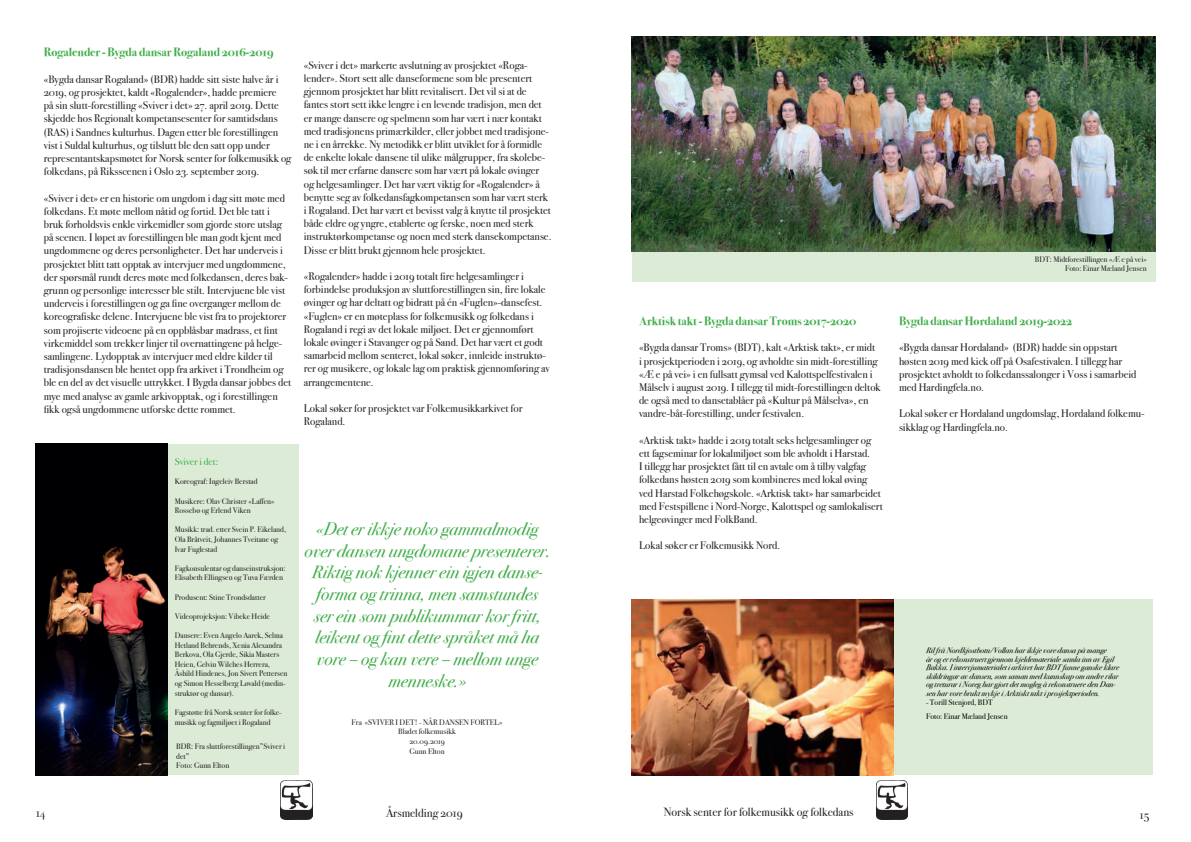
<style>
.page{position:relative;width:1191px;height:842px;background:#fff}
.page>*{position:absolute;margin:0;border:0;box-sizing:border-box;transform-origin:0 0}
.t1{font:italic 18px/21.6px "Bodoni Svty Two OSITCTT";color:#40ae49;text-align:center}
.t2{font:700 12px "Bodoni Svty Two OSITCTT";color:#40ae49}
.t3{font:12px "Bodoni Svty Two OSITCTT";color:#231f20}
.t4{font:11px/13.2px "Bodoni Svty Two OSITCTT";color:#231f20}
.t5{font:10px "Bodoni Svty Two OSITCTT";color:#40ae49}
.t6{font:8px/9.6px "Bodoni Svty Two OSITCTT";color:#231f20}
.t7{font:italic 8px/8.6px "Bodoni Svty Two OSITCTT";color:#000001}
.t8{font:8px/14.3px "Bodoni Svty Two OSITCTT";color:#000001}
.s1{font-style:italic}
</style>
<div class="page">
<img style="left:876px;top:780px;width:31px;height:39px">
<img style="left:281px;top:780px;width:31px;height:39px">
<div style="left:632px;top:251px;width:523px;height:31px;background:#dcebd6"></div>
<div style="left:166px;top:444px;width:133px;height:321px;background:#dcebd6"></div>
<div style="left:168px;top:741px;width:131px;height:34px;background:#dcebd6"></div>
<img style="left:632px;top:36px;width:523px;height:215px">
<img style="left:35px;top:444px;width:133px;height:331px">
<div style="left:892px;top:599px;width:261px;height:176px;background:#dcebd6"></div>
<img style="left:632px;top:599px;width:261px;height:177px">
<p class="t2" style="left:44px;top:45px;width:231px">Rogalender - Bygda dansar Rogaland 2016-2019</p>
<p class="t4" style="left:44px;top:72px;width:249px">«Bygda dansar Rogaland» (BDR) hadde sitt siste halve år i 2019, og prosjektet, kaldt «Rogalender», hadde premiere<br>på sin slutt-forestilling «Sviver i det» 27. april 2019. Dette skjedde hos Regionalt kompetansesenter for samtidsdans (RAS) i Sandnes kulturhus. Dagen etter ble forestillingen vist i Suldal kulturhus, og tilslutt ble den satt opp under representantskapsmøtet for Norsk senter for folkemusikk og folkedans, på Riksscenen i Oslo 23. september 2019.</p>
<p class="t4" style="left:44px;top:191px;width:249px">«Sviver i det» er en historie om ungdom i dag sitt møte med folkedans. Et møte mellom nåtid og fortid. Det ble tatt i bruk forholdsvis enkle virkemidler som gjorde store utslag på scenen. I løpet av forestillingen ble man godt kjent med ungdommene og deres personligheter. Det har underveis i prosjektet blitt tatt opptak av intervjuer med ungdommene, der spørsmål rundt deres møte med folkedansen, deres bak&shy;grunn og personlige interesser ble stilt. Intervjuene ble vist underveis i forestillingen og ga fine overganger mellom de koreografiske delene. Intervjuene ble vist fra to projektorer som projiserte videoene på en oppblåsbar madrass, et fint virkemiddel som trekker linjer til overnattingene på helge&shy;samlingene. Lydopptak av intervjuer med eldre kilder til tradisjonsdansen ble hentet opp fra arkivet i Trondheim og ble en del av det visuelle uttrykket. I Bygda dansar jobbes det mye med analyse av gamle arkivopptak, og i forestillingen fikk også ungdommene utforske dette rommet.</p>
<p class="t4" style="left:304px;top:58px;width:249px">«Sviver i det» markerte avslutning av prosjektet «Roga&shy;lender». Stort sett alle danseformene som ble presentert gjennom prosjektet har blitt revitalisert. Det vil si at de fantes stort sett ikke lengre i en levende tradisjon, men det er mange dansere og spelmenn som har vært i nær kontakt med tradisjonens primærkilder, eller jobbet med tradisjone&shy;ne i en årrekke. Ny metodikk er blitt utviklet for å formidle de enkelte lokale dansene til ulike målgrupper, fra skolebe&shy;søk til mer erfarne dansere som har vært på lokale øvinger og helgesamlinger. Det har vært viktig for «Rogalender» å benytte seg av folkedansfagkompetansen som har vært sterk i Rogaland. Det har vært et bevisst valg å knytte til prosjektet både eldre og yngre, etablerte og ferske, noen med sterk instruktørkompetanse og noen med sterk dansekompetanse.<br>Disse er blitt brukt gjennom hele prosjektet.</p>
<p class="t4" style="left:304px;top:270px;width:247px">«Rogalender» hadde i 2019 totalt fire helgesamlinger i forbindelse produksjon av sluttforestillingen sin, fire lokale øvinger og har deltatt og bidratt på én «Fuglen»-dansefest. «Fuglen» er en møteplass for folkemusikk og folkedans i Rogaland i regi av det lokale miljøet. Det er gjennomført lokale øvinger i Stavanger og på Sand. Det har vært et godt samarbeid mellom senteret, lokal søker, innleide instruktø&shy;rer og musikere, og lokale lag om praktisk gjennomføring av arrangementene.</p>
<p class="t4" style="left:304px;top:402px;width:220px">Lokal søker for prosjektet var Folkemusikkarkivet for<br>Rogaland.</p>
<p class="t5" style="left:175px;top:456px;width:45px">Sviver i det:</p>
<p class="t6" style="left:175px;top:477px;width:84px">Koreograf: Ingeleiv Berstad</p>
<p class="t6" style="left:175px;top:496px;width:101px">Musikere: Olav Christer «Laffen»<br>Rossebø og Erlend Viken</p>
<p class="t6" style="left:175px;top:525px;width:113px">Musikk: trad. etter Svein P. Eikeland,<br>Ola Bråtveit, Johannes Tveitane og<br>Ivar Fuglestad</p>
<p class="t6" style="left:175px;top:563px;width:112px">Fagkonsulentar og danseinstruksjon:<br>Elisabeth Ellingsen og Tuva Færden</p>
<p class="t6" style="left:175px;top:592px;width:93px">Produsent: Stine Trondsdatter</p>
<p class="t6" style="left:175px;top:611px;width:97px">Videoprojeksjon: Vibeke Heide</p>
<p class="t6" style="left:175px;top:631px;width:114px">Dansere: Even Angelo Aarek, Selma Hetland Behrends, Xenia Alexandra Berkova, Ola Gjerde, Sikia Masters Heien, Gelvin Wilches Herrera, Åshild Hindenes, Jon Sivert Pettersen og Simon Hesselberg Løvald (medin&shy;struktør og dansar).</p>
<p class="t6" style="left:175px;top:707px;width:108px">Fagstøtte frå Norsk senter for folke&shy;musikk og fagmiljøet i Rogaland</p>
<p class="t6" style="left:176px;top:741px;width:110px">BDR: Fra sluttforestillingen”Sviver i det”<br>Foto: Gunn Elton</p>
<p class="t1" style="left:304px;top:519px;width:247px">«Det er ikkje noko gammalmodig over dansen ungdomane presenterer.<br>Riktig nok kjenner ein igjen danse&shy;forma og trinna, men samstundes<br>ser ein som publikummar kor fritt, leikent og fint dette språket må ha vore – og kan vere – mellom unge menneske.»</p>
<p class="t6" style="left:352px;top:717px;width:152px;text-align:center">Fra «SVIVER I DET! - NÅR DANSEN FORTEL»<br>Bladet folkemusikk<br>20.09.2019<br>Gunn Elton</p>
<p class="t6" style="left:1034px;top:254px;width:113px;text-align:right">BDT: Midtforestillingen «Æ e på vei»<br>Foto: Einar Mæland Jensen</p>
<p class="t2" style="left:639px;top:314px;width:219px">Arktisk takt - Bygda dansar Troms 2017-2020</p>
<p class="t4" style="left:639px;top:341px;width:243px">«Bygda dansar Troms» (BDT)<span class="s1">,</span>kalt «Arktisk takt», er midt i prosjektperioden i 2019, og avholdte sin midt-forestilling «Æ e på vei» i en fullsatt gymsal ved Kalottspelfestivalen i Målselv i august 2019. I tillegg til midt-forestillingen deltok de også med to dansetablåer på «Kultur på Målselva», en vandre-båt-forestilling, under festivalen.</p>
<p class="t4" style="left:639px;top:433px;width:245px">«Arktisk takt» hadde i 2019 totalt seks helgesamlinger og ett fagseminar for lokalmiljøet som ble avholdt i Harstad.<br>I tillegg har prosjektet fått til en avtale om å tilby valgfag folkedans høsten 2019 som kombineres med lokal øving ved Harstad Folkehøgskole. «Arktisk takt» har samarbeidet med Festspillene i Nord-Norge, Kalottspel og samlokalisert helgeøvinger med FolkBand.</p>
<p class="t4" style="left:639px;top:539px;width:143px">Lokal søker er Folkemusikk Nord.</p>
<p class="t2" style="left:899px;top:314px;width:175px">Bygda dansar Hordaland 2019-2022</p>
<p class="t4" style="left:899px;top:341px;width:239px">«Bygda dansar Hordaland» (BDR) hadde sin oppstart høsten 2019 med kick off på Osafestivalen. I tillegg har prosjektet avholdt to folkedanssalonger i Voss i samarbeid med Hardingfela.no.</p>
<p class="t4" style="left:899px;top:407px;width:247px">Lokal søker er Hordaland ungdomslag, Hordaland folkemu&shy;sikklag og Hardingfela.no.</p>
<p class="t7" style="left:926px;top:646px;width:195px">Ril frå Nordkjostbotn/Vollan har ikkje vore dansa på mange<br>år og er rekonstruert gjennom kjeldemateriale samla inn av Egil Bakka. I intervjumaterialet i arkivet har BDT funne ganske klare skildringar av dansen, som saman med kunnskap om andre rilar og treturar i Noreg har gjort det mogleg å rekonstruere den Dan&shy;sen har vore brukt mykje i Arktiskt takt i prosjektperioden.</p>
<p class="t8" style="left:926px;top:695px;width:83px">- Torill Stenjord, BDT<br>Foto: Einar Mæland Jensen</p>
<p class="t3" style="left:36px;top:806px;width:11px">14</p>
<p class="t3" style="left:386px;top:805px;width:78px">Årsmelding 2019</p>
<p class="t3" style="left:663px;top:804px;width:191px">Norsk senter for folkemusikk og folkedans</p>
<p class="t3" style="left:1140px;top:807px;width:11px">15</p>
</div>
